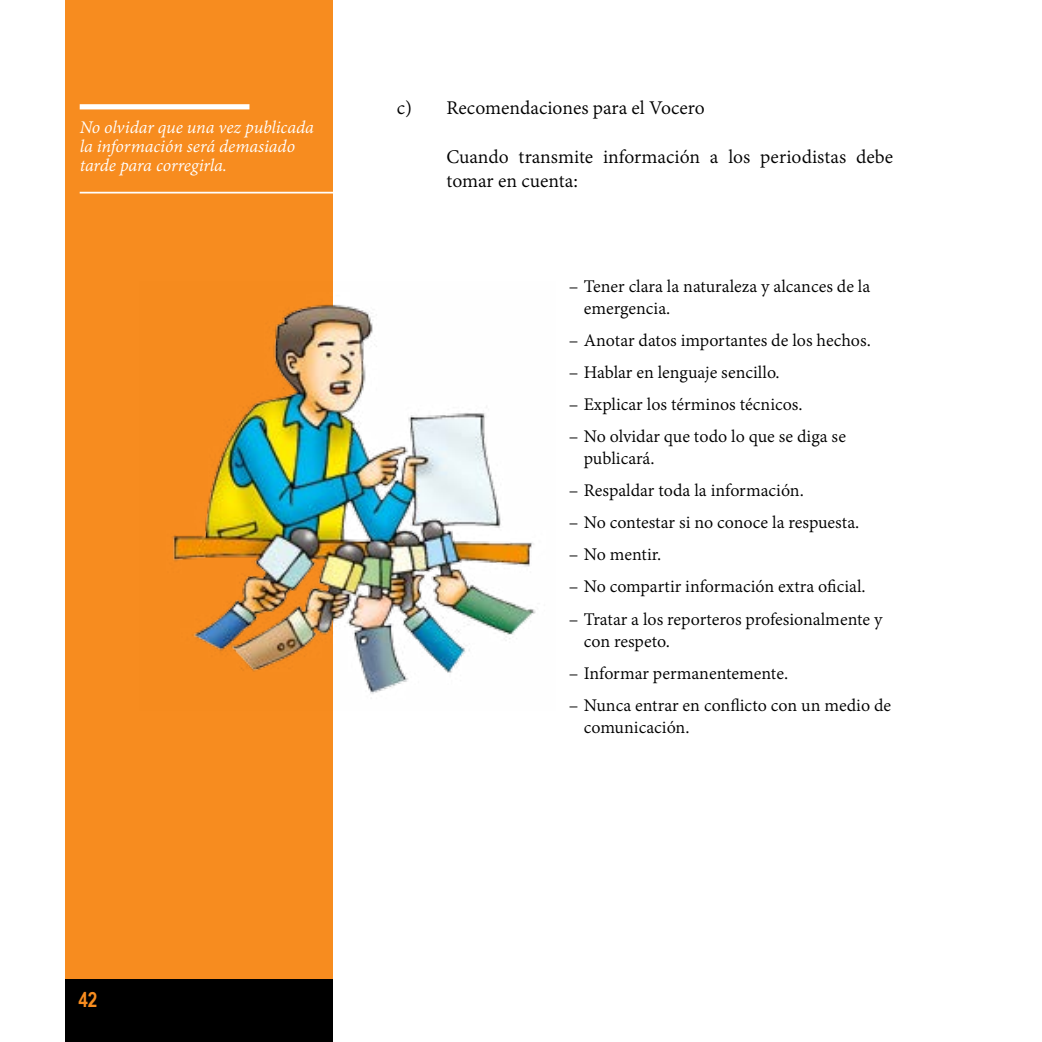
<style>
.page{position:relative;width:1042px;height:1042px;background:#fff}
.page>*{position:absolute;margin:0;border:0;box-sizing:border-box;transform-origin:0 0}
.t1{font:21px/24.2px "Adobe Devanagari";color:#000}
.t2{font:700 21px "Arial Narrow";color:#f78c1f}
.t3{font:19.25px/22.1px "Adobe Devanagari";color:#000}
.t4{font:italic 19.25px/19.2px "Adobe Devanagari";letter-spacing:-.005em;color:#fff}
</style>
<div class="page">
<div style="left:65px;top:0;width:267px;height:1042px;background:#f78c1f"></div>
<div style="left:65px;top:979px;width:267px;height:63px;background:#000"></div>
<img style="left:172px;top:282px;width:364px;height:428px">
<div style="left:80px;top:104px;width:169px;height:5px;background:#fff"></div>
<hr style="left:80px;top:192px;width:259px;height:1px;background:#fff">
<p class="t4" style="left:80px;top:119px;width:236px">No olvidar que una vez publicada la información será demasiado tarde para corregirla.</p>
<p class="t1" style="left:397px;top:98px;width:309px">c) Recomendaciones para el Vocero</p>
<p class="t1" style="left:446px;top:147px;width:448px">Cuando transmite información a los periodistas debe tomar en cuenta:</p>
<p class="t3" style="left:584px;top:276px;width:288px;text-indent:-15px">– Tener clara la naturaleza y alcances de la emergencia.</p>
<p class="t3" style="left:569px;top:331px;width:303px">– Anotar datos importantes de los hechos.</p>
<p class="t3" style="left:569px;top:363px;width:212px">– Hablar en lenguaje sencillo.</p>
<p class="t3" style="left:569px;top:395px;width:235px">– Explicar los términos técnicos.</p>
<p class="t3" style="left:584px;top:427px;width:264px;text-indent:-15px">– No olvidar que todo lo que se diga se publicará.</p>
<p class="t3" style="left:569px;top:481px;width:236px">– Respaldar toda la información.</p>
<p class="t3" style="left:569px;top:513px;width:292px">– No contestar si no conoce la respuesta.</p>
<p class="t3" style="left:569px;top:545px;width:94px">– No mentir.</p>
<p class="t3" style="left:569px;top:577px;width:298px">– No compartir información extra oficial.</p>
<p class="t3" style="left:584px;top:609px;width:300px;text-indent:-15px">– Tratar a los reporteros profesionalmente y con respeto.</p>
<p class="t3" style="left:569px;top:663px;width:221px">– Informar permanentemente.</p>
<p class="t3" style="left:584px;top:695px;width:309px;text-indent:-15px">– Nunca entrar en conflicto con un medio de comunicación.</p>
<p class="t2" style="left:78px;top:983px;width:21px">42</p>
</div>
